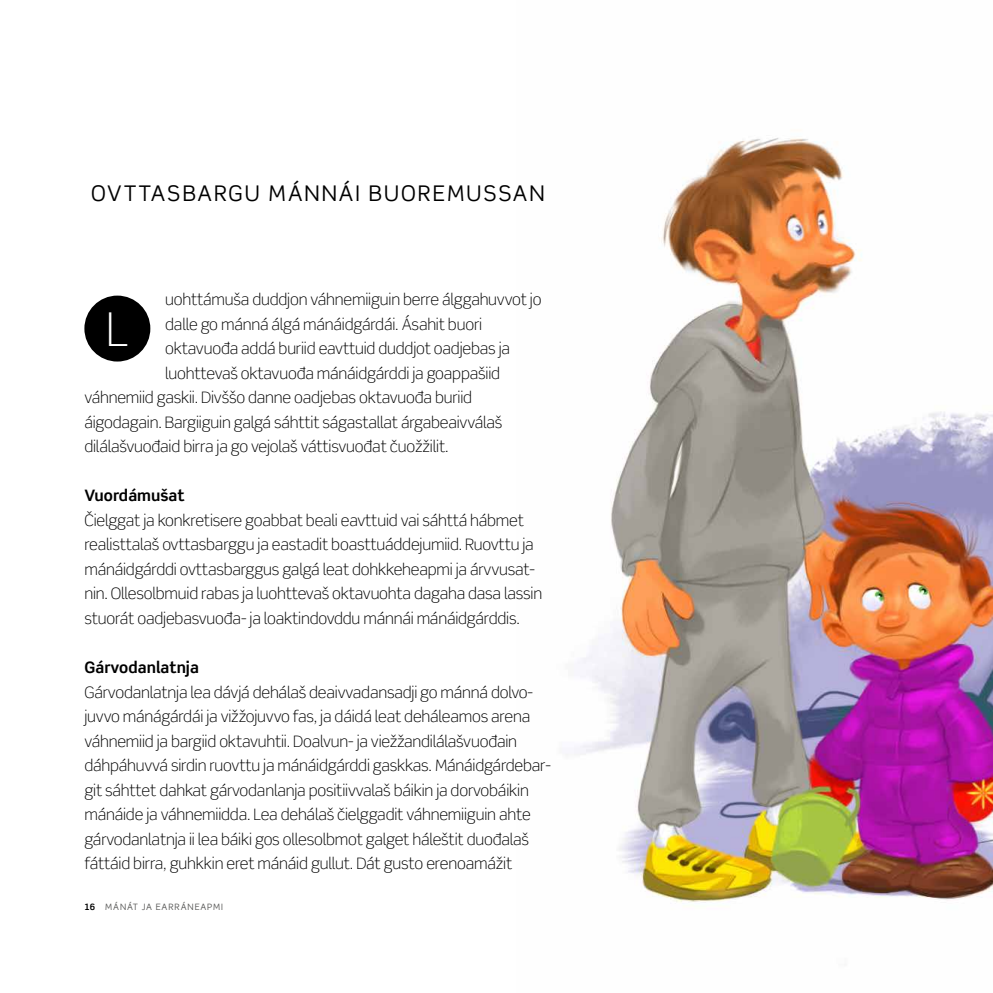
<style>
.page{position:relative;width:993px;height:993px;background:#fff}
.page>*{position:absolute;margin:0;border:0;box-sizing:border-box;transform-origin:0 0}
.t1{font:300 46.55px "Scene Pro";color:#fff}
.t2{font:21.53px "Scene Pro";letter-spacing:.09em;color:#000}
.t3{font:300 15.75px/24.5px "Scene Pro";letter-spacing:-.01em;color:#000}
.t4{font:700 15.75px "Scene Pro";color:#000}
.t5{font:8.75px "Scene Pro";letter-spacing:.1em;color:#575756}
.s1{font-weight:700;color:#000}
</style>
<div class="page">
<img style="left:574px;top:138px;width:418px;height:765px">
<div style="left:84px;top:295px;width:66px;height:66px;background:#000;border-radius:50%"></div>
<h2 class="t2" style="left:91px;top:180px;width:455px">OVTTASBARGU MÁNNÁI BUOREMUSSAN</h2>
<p class="t3" style="left:165px;top:287px;width:377px">uohttámuša duddjon váhnemiiguin berre álggahuvvot jo</p>
<p class="t3" style="left:165px;top:312px;width:318px">dalle go mánná álgá mánáidgárdái. Ásahit buori</p>
<p class="t3" style="left:165px;top:336px;width:346px">oktavuođa addá buriid eavttuid duddjot oadjebas ja</p>
<p class="t3" style="left:165px;top:361px;width:336px">luohttevaš oktavuođa mánáidgárddi ja goappašiid</p>
<p class="t3" style="left:84px;top:385px;width:389px">váhnemiid gaskii. Divššo danne oadjebas oktavuođa buriid</p>
<p class="t3" style="left:84px;top:410px;width:419px">áigodagain. Bargiiguin galgá sáhttit ságastallat árgabeaivválaš</p>
<p class="t3" style="left:84px;top:434px;width:365px">dilálašvuođaid birra ja go vejolaš váttisvuođat čuožžilit.</p>
<p class="t4" style="left:84px;top:485px;width:102px">Vuordámušat</p>
<p class="t3" style="left:84px;top:508px;width:459px">Čielggat ja konkretisere goabbat beali eavttuid vai sáhttá hábmet realisttalaš ovttasbarggu ja eastadit boasttuáddejumiid. Ruovttu ja mánáidgárddi ovttasbarggus galgá leat dohkkeheapmi ja árvvusat&shy;nin. Ollesolbmuid rabas ja luohttevaš oktavuohta dagaha dasa lassin stuorát oadjebasvuođa- ja loaktindovddu mánnái mánáidgárddis.</p>
<p class="t4" style="left:84px;top:657px;width:116px">Gárvodanlatnja</p>
<p class="t3" style="left:84px;top:679px;width:468px">Gárvodanlatnja lea dávjá dehálaš deaivvadansadji go mánná dolvo&shy;juvvo mánágárdái ja vižžojuvvo fas, ja dáidá leat deháleamos arena váhnemiid ja bargiid oktavuhtii. Doalvun- ja viežžandilálašvuođain dáhpáhuvvá sirdin ruovttu ja mánáidgárddi gaskkas. Mánáidgárdebar&shy;git sáhttet dahkat gárvodanlanja positiivvalaš báikin ja dorvobáikin mánáide ja váhnemiidda. Lea dehálaš čielggadit váhnemiiguin ahte gárvodanlatnja ii lea báiki gos ollesolbmot galget háleštit duođalaš fáttáid birra, guhkkin eret mánáid gullut. Dát gusto erenoamážit</p>
<h1 class="t1" style="left:106px;top:300px;width:24px">L</h1>
<p class="t5" style="left:84px;top:901px;width:140px"><span class="s1">16</span> MÁNÁT JA EARRÁNEAPMI</p>
</div>
